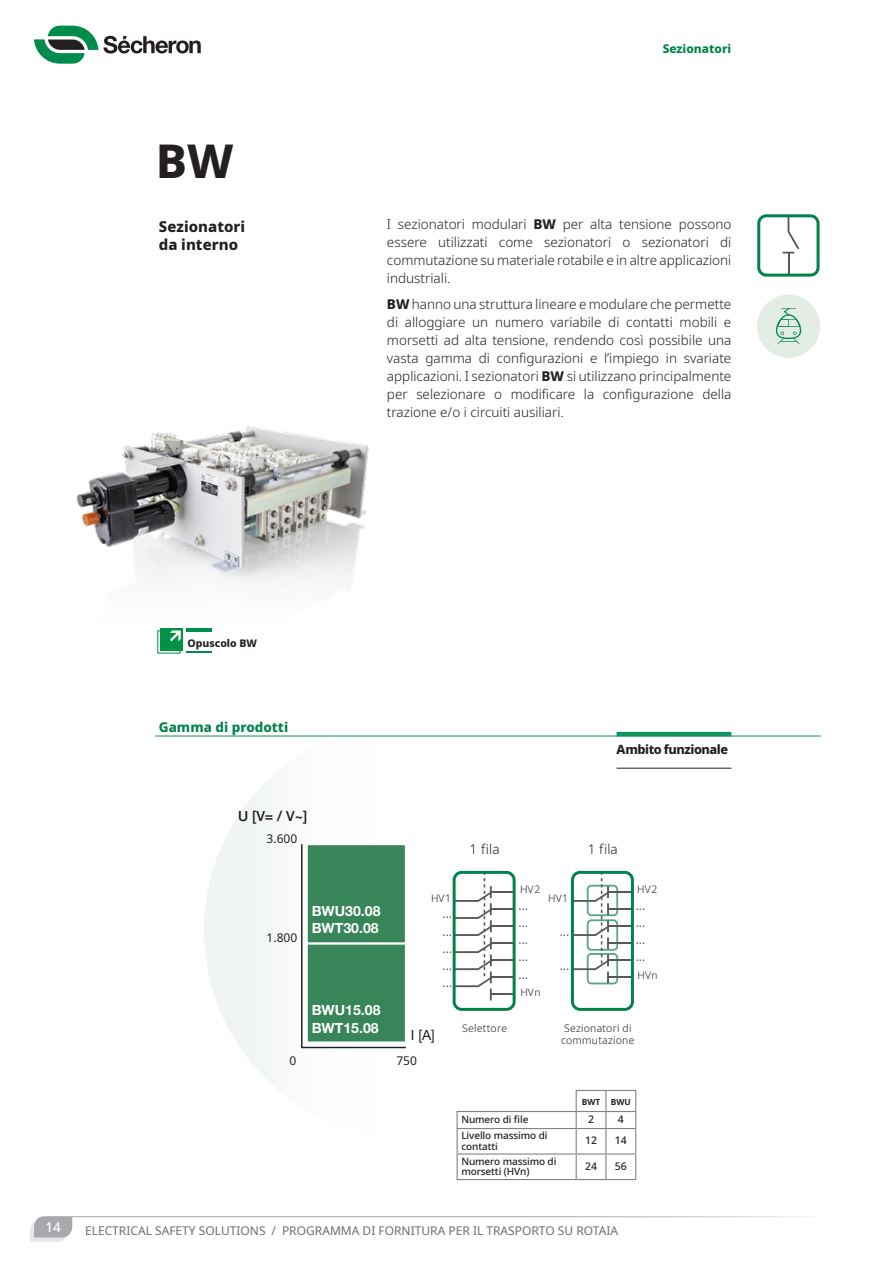
<style>
.page{position:relative;width:893px;height:1263px;background:#fff}
.page>*{position:absolute;margin:0;border:0;box-sizing:border-box;transform-origin:0 0}
.t1{font:800 46.5px "Noto Sans";color:#231f20}
.t2{font:800 15px/18px "Noto Sans";color:#231f20}
.t3{font:700 14.1px "Helvetica Neue";color:#fff}
.t4{font:500 14.1px "Helvetica Neue";color:#231f20}
.t5{font:14.1px "Helvetica Neue";color:#231f20}
.t6{font:300 13.5px/18px "Noto Sans";color:#231f20;text-align:justify}
.t7{font:800 13.5px "Noto Sans";color:#008348}
.t8{font:500 13.5px "Noto Sans";color:#fff}
.t9{font:800 12.75px "Noto Sans";letter-spacing:-.035em;color:#231f20}
.t10{font:12px "Noto Sans";color:#6c6d70}
.t11{font:12px "Noto Sans";color:#231f20}
.t12{font:800 12px "Noto Sans";color:#008348}
.t13{font:11.85px/17.2px "Noto Sans";color:#57585a;text-align:justify}
.t14{font:300 10.5px/12px "Noto Sans";letter-spacing:.02em;color:#231f20}
.t15{font:500 10.5px "Noto Sans";color:#231f20}
.t16{font:800 10.5px "Noto Sans";color:#231f20}
.t17{font:300 10.35px "Noto Sans";letter-spacing:.025em;color:#231f20}
.t18{font:500 10.05px/10.5px "Noto Sans";letter-spacing:-.01em;color:#231f20}
.t19{font:700 8.25px "Noto Sans";color:#231f20}
.s1{font-weight:800}
</style>
<div class="page">
<svg style="left:34px;top:26px;width:167px;height:38px"></svg>
<svg style="left:30px;top:1216px;width:776px;height:26px"></svg>
<svg style="left:266px;top:767px;width:355px;height:372px"></svg>
<svg style="left:204px;top:783px;width:62px;height:295px"></svg>
<div style="left:572px;top:872px;width:60px;height:136px;background:#fff;border-radius:8px"></div>
<div style="left:454px;top:872px;width:60px;height:137px;background:#fff;border-radius:8px"></div>
<hr style="left:490px;top:891px;width:25px;height:2px;background:#57585a">
<hr style="left:490px;top:908px;width:25px;height:2px;background:#57585a">
<hr style="left:490px;top:925px;width:25px;height:2px;background:#57585a">
<hr style="left:490px;top:942px;width:25px;height:2px;background:#57585a">
<hr style="left:490px;top:959px;width:25px;height:2px;background:#57585a">
<hr style="left:490px;top:976px;width:25px;height:2px;background:#57585a">
<hr style="left:490px;top:993px;width:25px;height:2px;background:#57585a">
<svg style="left:455px;top:872px;width:37px;height:128px"></svg>
<div style="left:453px;top:871px;width:63px;height:140px;border:3px solid #008348;border-radius:8px"></div>
<hr style="left:608px;top:891px;width:24px;height:2px;background:#57585a">
<hr style="left:608px;top:908px;width:24px;height:2px;background:#57585a">
<hr style="left:608px;top:925px;width:24px;height:2px;background:#57585a">
<hr style="left:608px;top:942px;width:24px;height:2px;background:#57585a">
<hr style="left:608px;top:959px;width:24px;height:2px;background:#57585a">
<hr style="left:608px;top:976px;width:24px;height:2px;background:#57585a">
<svg style="left:572px;top:872px;width:47px;height:113px"></svg>
<div style="left:571px;top:871px;width:63px;height:140px;border:3px solid #008348;border-radius:8px"></div>
<svg style="left:300px;top:843px;width:107px;height:206px"></svg>
<div style="left:307px;top:943px;width:99px;height:99px;background:#378558"></div>
<div style="left:306px;top:942px;width:101px;height:101px;border:2px solid #fff"></div>
<div style="left:307px;top:844px;width:99px;height:99px;background:#378558"></div>
<div style="left:306px;top:843px;width:101px;height:101px;border:2px solid #fff"></div>
<hr style="left:576px;top:1179px;width:30px;height:1px;background:#808285">
<hr style="left:606px;top:1179px;width:30px;height:1px;background:#808285">
<svg style="left:457px;top:1090px;width:179px;height:89px"></svg>
<hr style="left:457px;top:1179px;width:119px;height:1px;background:#808285">
<hr style="left:457px;top:1111px;width:119px;height:1px;background:#808285">
<hr style="left:576px;top:1111px;width:30px;height:1px;background:#808285">
<hr style="left:606px;top:1111px;width:30px;height:1px;background:#808285">
<hr style="left:617px;top:732px;width:114px;height:4px;background:#119461">
<hr style="left:155px;top:736px;width:666px;height:1px;background:#119461">
<hr style="left:617px;top:768px;width:114px;height:1px;background:#231f20">
<svg style="left:783px;top:218px;width:16px;height:55px"></svg>
<div style="left:757px;top:214px;width:62px;height:63px;border:3px solid #008348;border-radius:8px"></div>
<div style="left:757px;top:295px;width:63px;height:63px;background:#e3ede5;border-radius:50%"></div>
<svg style="left:776px;top:308px;width:25px;height:36px"></svg>
<hr style="left:186px;top:628px;width:26px;height:3px;background:#008c4d">
<svg style="left:186px;top:651px;width:26px;height:1px"></svg>
<div style="left:160px;top:628px;width:23px;height:23px;background:#009247"></div>
<svg style="left:170px;top:630px;width:11px;height:11px"></svg>
<img style="left:76px;top:426px;width:293px;height:160px">
<h1 class="t1" style="left:156px;top:127px;width:79px">BW</h1>
<p class="t2" style="left:159px;top:218px;width:88px">Sezionatori da interno</p>
<p class="t12" style="left:663px;top:39px;width:70px">Sezionatori</p>
<p class="t6" style="left:387px;top:215px;width:346px">I sezionatori modulari <span class="s1">BW</span> per alta tensione possono essere utilizzati come sezionatori o sezionatori di commutazione su materiale rotabile e in altre applicazioni industriali.</p>
<p class="t6" style="left:387px;top:296px;width:346px"><span class="s1">BW</span> hanno una struttura lineare e modulare che permette di alloggiare un numero variabile di contatti mobili e morsetti ad alta tensione, rendendo così possibile una vasta gamma di configurazioni e l’impiego in svariate applicazioni. I sezionatori <span class="s1">BW</span> si utilizzano principalmente per selezionare o modificare la configurazione della trazione e/o i circuiti ausiliari.</p>
<p class="t16" style="left:188px;top:635px;width:71px">Opuscolo BW</p>
<p class="t7" style="left:159px;top:717px;width:131px">Gamma di prodotti</p>
<p class="t4" style="left:238px;top:808px;width:71px">U [V= / V~]</p>
<p class="t11" style="left:267px;top:830px;width:32px">3.600</p>
<p class="t9" style="left:617px;top:740px;width:113px">Ambito funzionale</p>
<p class="t17" style="left:431px;top:891px;width:21px">HV1</p>
<p class="t6" style="left:469px;top:841px;width:32px">1 fila</p>
<p class="t17" style="left:520px;top:881px;width:22px">HV2</p>
<p class="t17" style="left:548px;top:891px;width:21px">HV1</p>
<p class="t6" style="left:588px;top:841px;width:32px">1 fila</p>
<p class="t17" style="left:637px;top:881px;width:22px">HV2</p>
<p class="t11" style="left:267px;top:929px;width:32px">1.800</p>
<p class="t3" style="left:312px;top:902px;width:70px">BWU30.08</p>
<p class="t3" style="left:312px;top:920px;width:68px">BWT30.08</p>
<p class="t3" style="left:312px;top:1001px;width:70px">BWU15.08</p>
<p class="t3" style="left:312px;top:1019px;width:68px">BWT15.08</p>
<p class="t5" style="left:411px;top:1026px;width:25px">I [A]</p>
<p class="t11" style="left:289px;top:1052px;width:8px">0</p>
<p class="t11" style="left:396px;top:1052px;width:22px">750</p>
<p class="t13" style="left:442px;top:906px;width:11px">... ... ... ... ...</p>
<p class="t13" style="left:518px;top:897px;width:11px">... ... ... ... ...</p>
<p class="t17" style="left:520px;top:985px;width:22px">HVn</p>
<p class="t13" style="left:560px;top:923px;width:11px">...</p>
<p class="t13" style="left:560px;top:957px;width:11px">...</p>
<p class="t13" style="left:636px;top:897px;width:11px">... ... ... ...</p>
<p class="t17" style="left:638px;top:968px;width:22px">HVn</p>
<p class="t14" style="left:462px;top:1022px;width:47px">Selettore</p>
<p class="t14" style="left:561px;top:1022px;width:75px">Sezionatori di commutazione</p>
<p class="t19" style="left:582px;top:1096px;width:20px">BWT</p>
<p class="t19" style="left:611px;top:1096px;width:21px">BWU</p>
<p class="t18" style="left:461px;top:1114px;width:69px">Numero di file</p>
<p class="t15" style="left:588px;top:1112px;width:8px">2</p>
<p class="t15" style="left:618px;top:1112px;width:8px">4</p>
<p class="t18" style="left:461px;top:1130px;width:88px">Livello massimo di contatti</p>
<p class="t15" style="left:585px;top:1133px;width:14px">12</p>
<p class="t15" style="left:615px;top:1133px;width:14px">14</p>
<p class="t18" style="left:461px;top:1156px;width:97px">Numero massimo di morsetti (HVn)</p>
<p class="t15" style="left:585px;top:1159px;width:14px">24</p>
<p class="t15" style="left:615px;top:1159px;width:14px">56</p>
<p class="t8" style="left:45px;top:1217px;width:17px">14</p>
<p class="t10" style="left:85px;top:1222px;width:535px">ELECTRICAL SAFETY SOLUTIONS / PROGRAMMA DI FORNITURA PER IL TRASPORTO SU ROTAIA</p>
</div>
